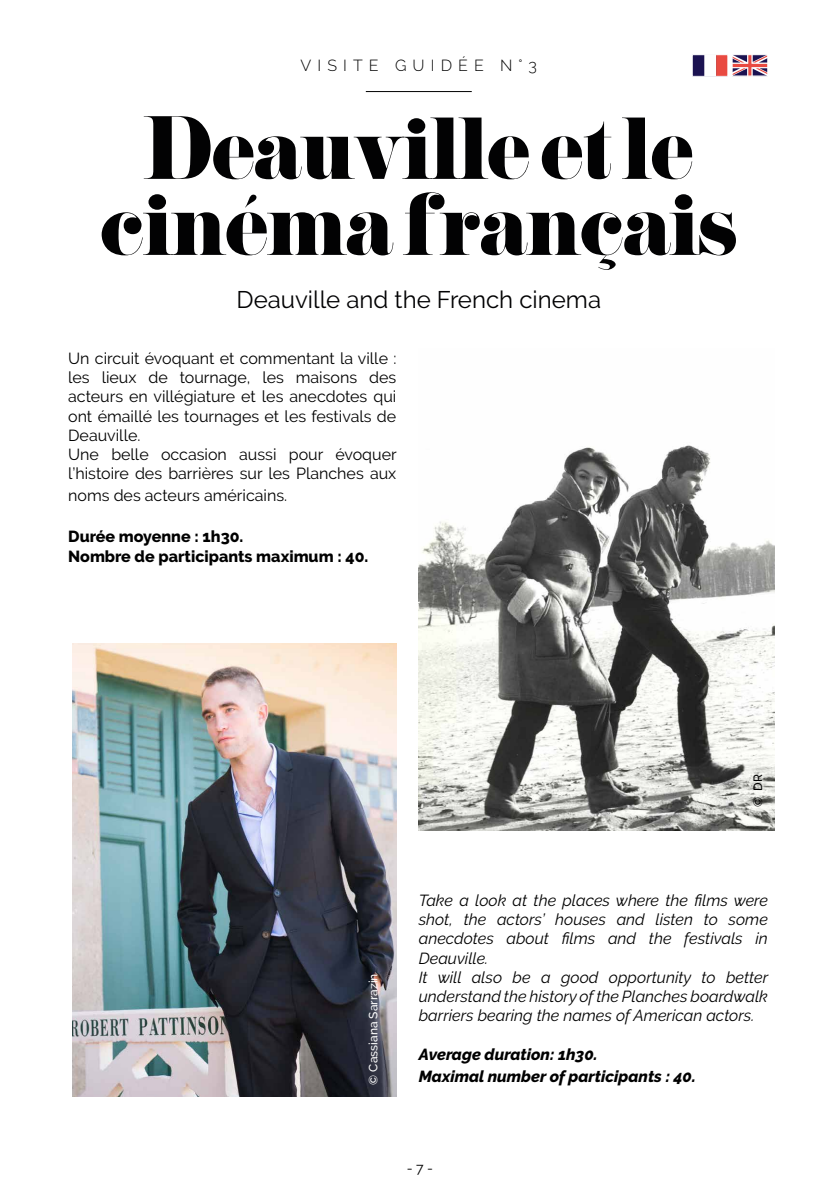
<style>
.page{position:relative;width:840px;height:1191px;background:#fff}
.page>*{position:absolute;margin:0;border:0;box-sizing:border-box;transform-origin:0 0}
.t1{font:80px/76px "Pistilli";letter-spacing:-.04em;color:#020203;text-align:center}
.t2{font:24px "Raleway";color:#020203}
.t3{font:16px/19.2px "Raleway";color:#000}
.t4{font:italic 16px/19.2px "Raleway";color:#000}
.t5{font:italic 800 16px/22px "Raleway";color:#000}
.t6{font:800 16px/19.2px "Raleway";color:#000}
.t7{font:300 16px "Raleway";letter-spacing:.38em;color:#000}
.t8{font:14px "Raleway";color:#000}
.t9{font:500 12px "Raleway";color:#fff}
.t10{font:500 12px "Raleway";color:#000}
</style>
<div class="page">
<img style="left:72px;top:643px;width:324px;height:453px">
<img style="left:418px;top:445px;width:356px;height:386px">
<hr style="left:365px;top:91px;width:106px;height:1px;background:#000">
<div style="left:691px;top:54px;width:36px;height:23px;border:1px solid #fff"></div>
<svg style="left:692px;top:55px;width:75px;height:22px"></svg>
<div style="left:731px;top:54px;width:36px;height:22px;border:1px solid #fff"></div>
<p class="t7" style="left:300px;top:56px;width:238px">VISITE GUIDÉE N°3</p>
<h1 class="t1" style="left:99px;top:109px;width:640px">Deauville et le cinéma français</h1>
<h2 class="t2" style="left:236px;top:285px;width:366px">Deauville and the French cinema</h2>
<p class="t3" style="left:68px;top:348px;width:330px">Un circuit évoquant et commentant la ville : les lieux de tournage, les maisons des acteurs en villégiature et les anecdotes qui ont émaillé les tournages et les festivals de Deauville.<br>Une belle occasion aussi pour évoquer l’histoire des barrières sur les Planches aux</p>
<p class="t3" style="left:68px;top:486px;width:220px">noms des acteurs américains.</p>
<p class="t6" style="left:68px;top:527px;width:301px">Durée moyenne : 1h30.<br>Nombre de participants maximum : 40.</p>
<p class="t10" style="left:750px;top:807px;width:34px;rotate:-90deg">© DR</p>
<p class="t9" style="left:366px;top:1084px;width:112px;rotate:-90deg">© Cassiana Sarrazin</p>
<p class="t4" style="left:418px;top:890px;width:351px">Take a look at the places where the films were shot, the actors’ houses and listen to some anecdotes about films and the festivals in Deauville.<br>It will also be a good opportunity to better understand the history of the Planches boardwalk barriers bearing the names of American actors.</p>
<p class="t5" style="left:418px;top:1043px;width:278px">Average duration: 1h30.<br>Maximal number of participants : 40.</p>
<p class="t8" style="left:406px;top:1159px;width:28px">- 7 -</p>
</div>
